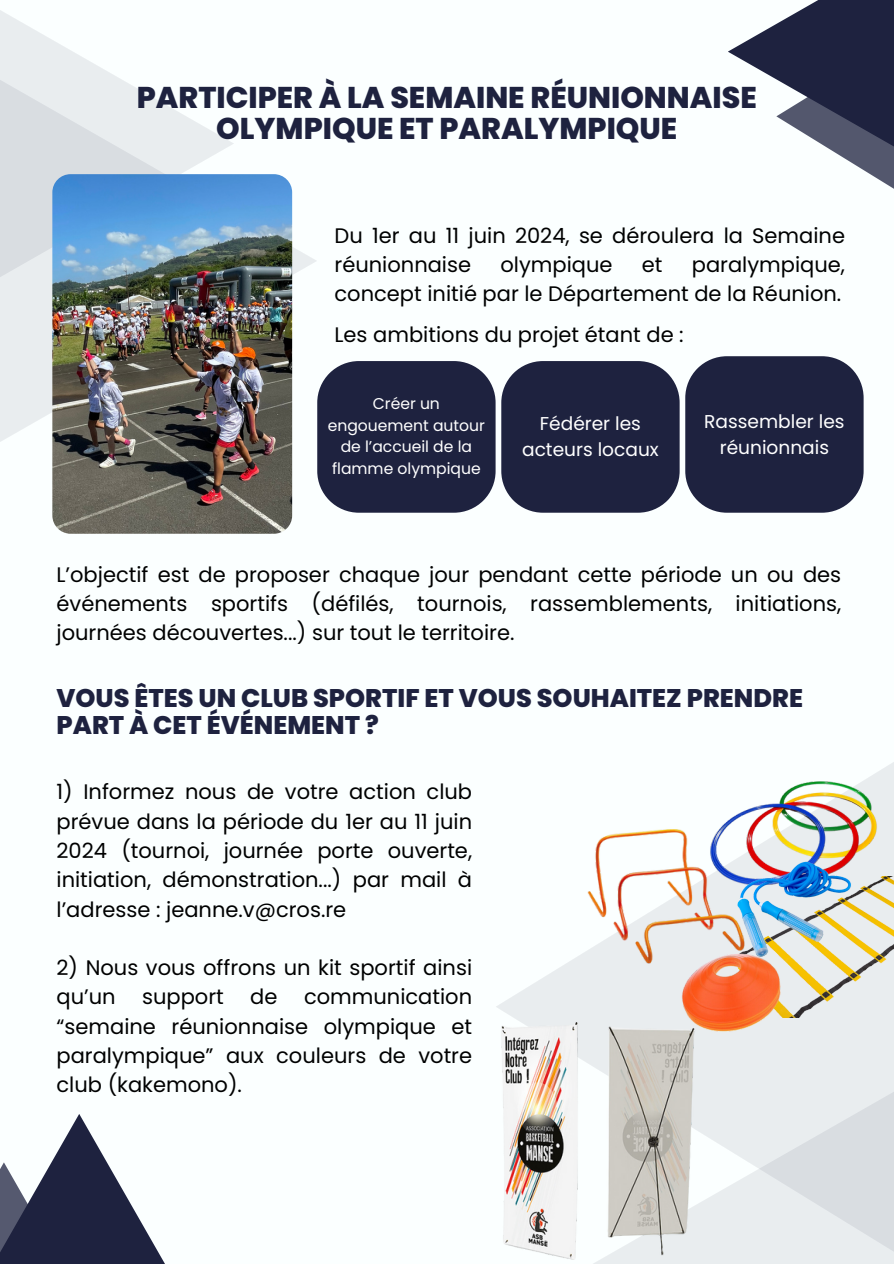
<style>
.page{position:relative;width:894px;height:1264px;background:#fff}
.page>*{position:absolute;margin:0;border:0;box-sizing:border-box;transform-origin:0 0}
.t1{font:800 30px/31.5px "Poppins";color:#1e223f;text-align:center}
.t2{font:800 25.5px/27px "Poppins";color:#1e223f}
.t3{font:21px/29.2px "Poppins";color:#000;text-align:justify}
.t4{font:18.6px/25.8px "Poppins";color:#fff;text-align:center}
.t5{font:15.6px/21.3px "Poppins";color:#fff;text-align:center}
</style>
<div class="page">
<div style="left:0;top:0;width:893px;height:1263px;background:#fbffff"></div>
<svg style="left:0;top:174px;width:316px;height:354px"></svg>
<svg style="left:0;top:10px;width:234px;height:401px"></svg>
<img style="left:52px;top:174px;width:240px;height:359px;border-radius:18px">
<svg style="left:588px;top:974px;width:305px;height:289px;background:#e5e9eb"></svg>
<svg style="left:728px;top:24px;width:48px;height:55px"></svg>
<svg style="left:776px;top:0;width:117px;height:188px;fill:#1e223f"></svg>
<svg style="left:51px;top:1114px;width:114px;height:149px"></svg>
<svg style="left:0;top:1162px;width:138px;height:101px;background:#40445d"></svg>
<div style="left:317px;top:361px;width:178px;height:151px;background:#1e223f"></div>
<div style="left:501px;top:361px;width:178px;height:151px;background:#1e223f"></div>
<div style="left:685px;top:356px;width:178px;height:156px;background:#1e223f"></div>
<img style="left:792px;top:876px;width:101px;height:141px">
<img style="left:731px;top:781px;width:159px;height:115px">
<img style="left:744px;top:849px;width:119px;height:116px">
<img style="left:673px;top:942px;width:119px;height:97px">
<img style="left:587px;top:818px;width:157px;height:156px">
<img style="left:501px;top:1015px;width:221px;height:248px">
<p class="t1" style="left:137px;top:82px;width:621px">PARTICIPER À LA SEMAINE RÉUNIONNAISE<br>OLYMPIQUE ET PARALYMPIQUE</p>
<p class="t3" style="left:334px;top:220px;width:512px">Du 1er au 11 juin 2024, se déroulera la Semaine réunionnaise</p>
<p class="t3" style="left:334px;top:250px;width:512px;text-align:right">paralympique,<br>concept initié par le Département de la Réunion.</p>
<p class="t3" style="left:334px;top:319px;width:350px">Les ambitions du projet étant de :</p>
<p class="t3" style="left:500px;top:250px;width:114px">olympique</p>
<p class="t3" style="left:641px;top:250px;width:22px">et</p>
<p class="t5" style="left:327px;top:393px;width:159px">Créer un engouement autour de l’accueil de la flamme olympique</p>
<h3 class="t4" style="left:522px;top:410px;width:138px">Fédérer les acteurs locaux</h3>
<h4 class="t4" style="left:704px;top:409px;width:142px">Rassembler les réunionnais</h4>
<h3 class="t3" style="left:56px;top:559px;width:786px">L’objectif est de proposer chaque jour pendant cette période un ou des événements sportifs (défilés, tournois, rassemblements, initiations, journées découvertes...) sur tout le territoire.</h3>
<h2 class="t2" style="left:56px;top:685px;width:747px">VOUS ÊTES UN CLUB SPORTIF ET VOUS SOUHAITEZ PRENDRE<br>PART À CET ÉVÉNEMENT ?</h2>
<h3 class="t3" style="left:56px;top:777px;width:417px">1) Informez nous de votre action club prévue dans la période du 1er au 11 juin 2024 (tournoi, journée porte ouverte, initiation, démonstration...) par mail à l’adresse : jeanne.v@cros.re</h3>
<p class="t3" style="left:56px;top:953px;width:417px">2) Nous vous offrons un kit sportif ainsi qu’un</p>
<p class="t3" style="left:56px;top:982px;width:417px;text-indent:247px">communication “semaine réunionnaise olympique et paralympique” aux couleurs de votre club (kakemono).</p>
<p class="t3" style="left:142px;top:982px;width:83px">support</p>
<p class="t3" style="left:250px;top:982px;width:29px">de</p>
</div>
